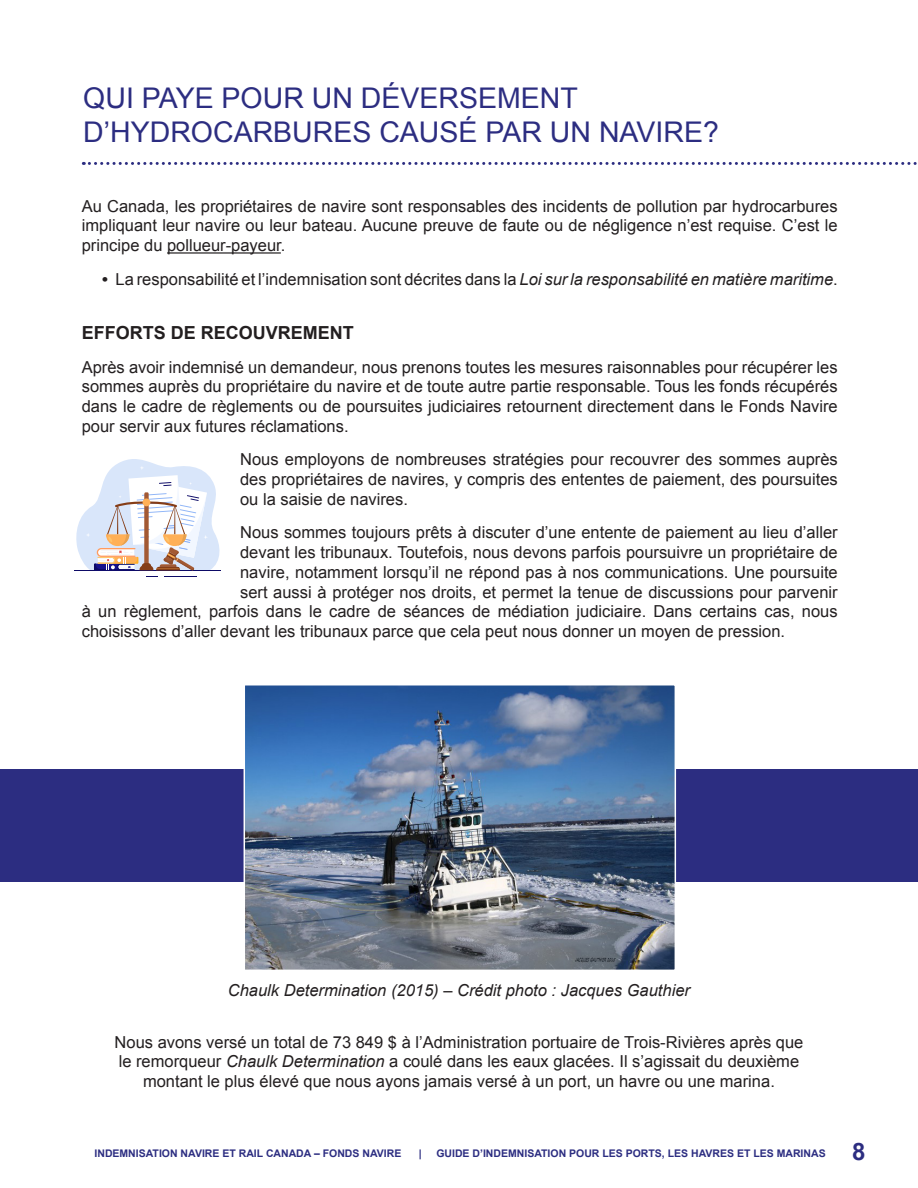
<style>
.page{position:relative;width:918px;height:1188px;background:#fff}
.page>*{position:absolute;margin:0;border:0;box-sizing:border-box;transform-origin:0 0}
.t1{font:28.5px/34.2px "Arial";color:#2c2d81}
.t2{font:700 24px "Arial";color:#2c2d81}
.t3{font:700 18px "Arial";color:#231f20}
.t4{font:16.5px/19.8px "Arial";color:#231f20;text-align:justify}
.t5{font:italic 16.5px "Arial";color:#231f20}
.t6{font:700 10.5px "Arial";color:#2c2d81}
.s1{font-weight:700}
.s2{font-style:italic}
</style>
<div class="page">
<svg style="left:83px;top:162px;width:834px;height:3px"></svg>
<hr style="left:167px;top:252px;width:114px;height:2px;background:#231f20">
<div style="left:0;top:770px;width:918px;height:112px;background:#2c2d81"></div>
<img style="left:247px;top:687px;width:426px;height:281px">
<div style="left:244px;top:684px;width:432px;height:287px;border:2px solid #fff"></div>
<svg style="left:74px;top:459px;width:147px;height:118px"></svg>
<h1 class="t1" style="left:83px;top:81px;width:637px">QUI PAYE POUR UN DÉVERSEMENT<br>D’HYDROCARBURES CAUSÉ PAR UN NAVIRE?</h1>
<p class="t4" style="left:82px;top:196px;width:757px">Au Canada, les propriétaires de navire sont responsables des incidents de pollution par hydrocarbures impliquant leur navire ou leur bateau. Aucune preuve de faute ou de négligence n’est requise. C’est le principe du pollueur-payeur.</p>
<p class="t4" style="left:102px;top:269px;width:737px"><span class="s1">•</span> La responsabilité et l’indemnisation sont décrites dans la <span class="s2">Loi sur la responsabilité en matière maritime</span>.</p>
<p class="t3" style="left:82px;top:321px;width:274px">EFFORTS DE RECOUVREMENT</p>
<p class="t4" style="left:82px;top:357px;width:757px">Après avoir indemnisé un demandeur, nous prenons toutes les mesures raisonnables pour récupérer les sommes auprès du propriétaire du navire et de toute autre partie responsable. Tous les fonds récupérés dans le cadre de règlements ou de poursuites judiciaires retournent directement dans le Fonds Navire pour servir aux futures réclamations.</p>
<p class="t4" style="left:240px;top:450px;width:599px">Nous employons de nombreuses stratégies pour recouvrer des sommes auprès des propriétaires de navires, y compris des ententes de paiement, des poursuites ou la saisie de navires.</p>
<p class="t4" style="left:240px;top:523px;width:599px">Nous sommes toujours prêts à discuter d’une entente de paiement au lieu d’aller</p>
<p class="t4" style="left:240px;top:542px;width:599px">devant les tribunaux. Toutefois, nous devons parfois poursuivre un propriétaire de</p>
<p class="t4" style="left:240px;top:562px;width:599px">navire, notamment lorsqu’il ne répond pas à nos communications. Une poursuite</p>
<p class="t4" style="left:240px;top:582px;width:599px">sert aussi à protéger nos droits, et permet la tenue de discussions pour parvenir</p>
<p class="t4" style="left:82px;top:602px;width:757px">à un règlement, parfois dans le cadre de séances de médiation judiciaire. Dans certains cas, nous</p>
<p class="t4" style="left:82px;top:622px;width:705px">choisissons d’aller devant les tribunaux parce que cela peut nous donner un moyen de pression.</p>
<p class="t5" style="left:228px;top:979px;width:464px">Chaulk Determination (2015) – Crédit photo : Jacques Gauthier</p>
<p class="t4" style="left:115px;top:1032px;width:690px;text-align:center">Nous avons versé un total de 73 849 $ à l’Administration portuaire de Trois-Rivières après que le remorqueur <span class="s2">Chaulk Determination</span> a coulé dans les eaux glacées. Il s’agissait du deuxième montant le plus élevé que nous ayons jamais versé à un port, un havre ou une marina.</p>
<p class="t6" style="left:94px;top:1146px;width:308px">INDEMNISATION NAVIRE ET RAIL CANADA – FONDS NAVIRE</p>
<p class="t6" style="left:419px;top:1146px;width:4px">|</p>
<p class="t6" style="left:436px;top:1146px;width:391px">GUIDE D’INDEMNISATION POUR LES PORTS, LES HAVRES ET LES MARINAS</p>
<h2 class="t2" style="left:852px;top:1136px;width:15px">8</h2>
</div>
